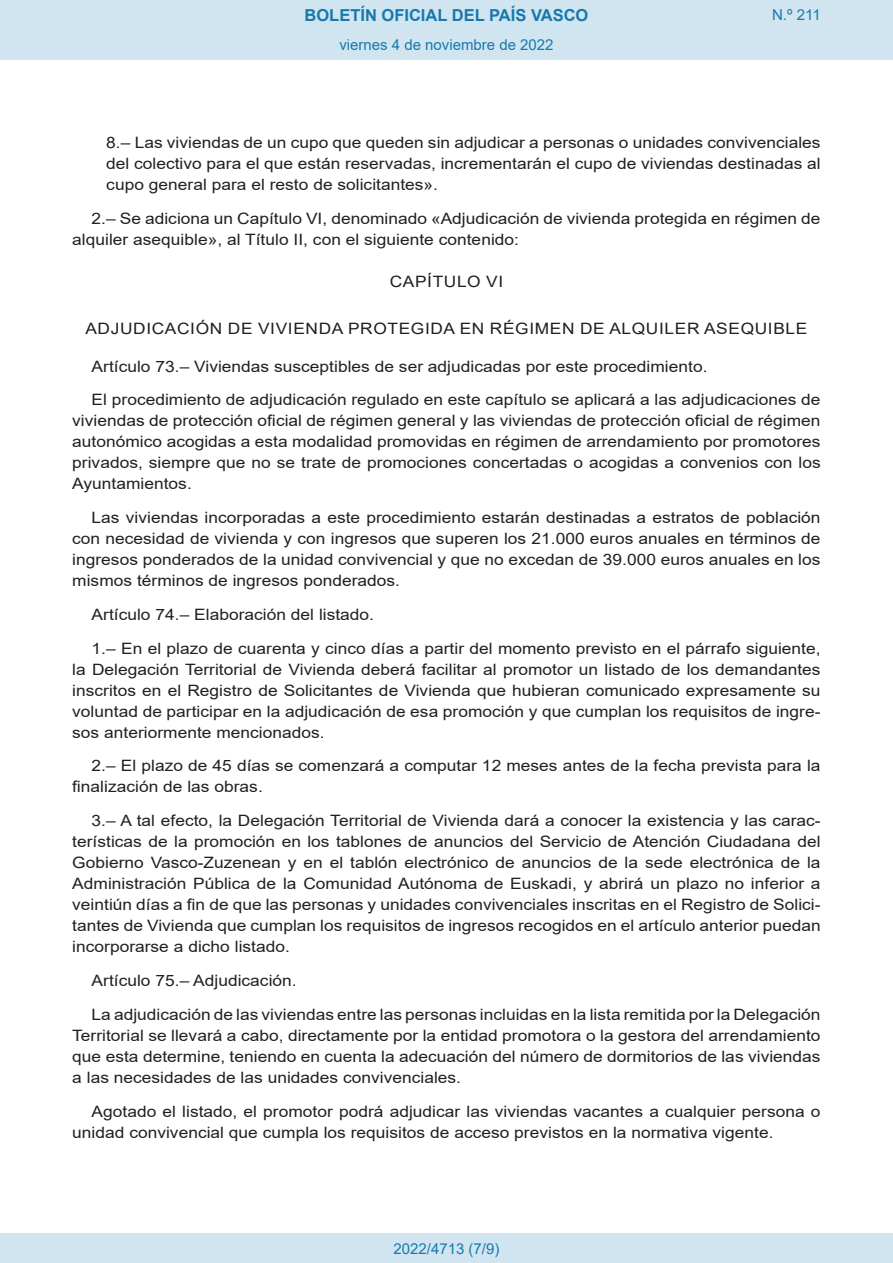
<style>
.page{position:relative;width:893px;height:1263px;background:#fff}
.page>*{position:absolute;margin:0;border:0;box-sizing:border-box;transform-origin:0 0}
.t1{font:700 16.5px "Arial";color:#1879ad}
.BOPVDetalle{font:15.6px/21px "Arial";color:#231f20;text-align:justify;scale:1.11 1}
.BOPVDetalle1{font:15.6px/21px "Arial";color:#231f20;text-align:justify;scale:1.11 1}
.BOPVClave{font:15.6px "Arial";letter-spacing:.035em;color:#231f20;scale:1.11 1}
.Paginacion_Centro{font:15px "Arial";color:#1879ad}
</style>
<div class="page">
<div style="left:0;top:0;width:893px;height:60px;background:#d0e5f0"></div>
<div style="left:0;top:1233px;width:893px;height:30px;background:#d0e5f0"></div>
<p class="t1" style="left:305px;top:3px;width:285px">BOLETÍN OFICIAL DEL PAÍS VASCO</p>
<p class="Paginacion_Centro" style="left:339px;top:35px;width:216px">viernes 4 de noviembre de 2022</p>
<p class="Paginacion_Centro" style="left:772px;top:5px;width:50px">N.º 211</p>
<p class="BOPVDetalle1" style="left:106px;top:132px;width:645px">8.– Las viviendas de un cupo que queden sin adjudicar a personas o unidades convivenciales del colectivo para el que están reservadas, incrementarán el cupo de viviendas destinadas al cupo general para el resto de solicitantes».</p>
<p class="BOPVDetalle" style="left:72px;top:208px;width:676px;text-indent:19px">2.– Se adiciona un Capítulo VI, denominado «Adjudicación de vivienda protegida en régimen de alquiler asequible», al Título II, con el siguiente contenido:</p>
<p class="BOPVClave" style="left:390px;top:271px;width:104px">CAPÍTULO VI</p>
<p class="BOPVClave" style="left:85px;top:317px;width:652px">ADJUDICACIÓN DE VIVIENDA PROTEGIDA EN RÉGIMEN DE ALQUILER ASEQUIBLE</p>
<p class="BOPVDetalle" style="left:92px;top:356px;width:556px">Artículo 73.– Viviendas susceptibles de ser adjudicadas por este procedimiento.</p>
<p class="BOPVDetalle" style="left:72px;top:389px;width:676px;text-indent:19px">El procedimiento de adjudicación regulado en este capítulo se aplicará a las adjudicaciones de viviendas de protección oficial de régimen general y las viviendas de protección oficial de régimen autonómico acogidas a esta modalidad promovidas en régimen de arrendamiento por promotores privados, siempre que no se trate de promociones concertadas o acogidas a convenios con los Ayuntamientos.</p>
<p class="BOPVDetalle" style="left:72px;top:507px;width:676px;text-indent:19px">Las viviendas incorporadas a este procedimiento estarán destinadas a estratos de población con necesidad de vivienda y con ingresos que superen los 21.000 euros anuales en términos de ingresos ponderados de la unidad convivencial y que no excedan de 39.000 euros anuales en los mismos términos de ingresos ponderados.</p>
<p class="BOPVDetalle" style="left:92px;top:604px;width:256px">Artículo 74.– Elaboración del listado.</p>
<p class="BOPVDetalle" style="left:72px;top:638px;width:676px;text-indent:19px">1.– En el plazo de cuarenta y cinco días a partir del momento previsto en el párrafo siguiente, la Delegación Territorial de Vivienda deberá facilitar al promotor un listado de los demandantes inscritos en el Registro de Solicitantes de Vivienda que hubieran comunicado expresamente su voluntad de participar en la adjudicación de esa promoción y que cumplan los requisitos de ingre&shy;sos anteriormente mencionados.</p>
<p class="BOPVDetalle" style="left:72px;top:755px;width:676px;text-indent:19px">2.– El plazo de 45 días se comenzará a computar 12 meses antes de la fecha prevista para la finalización de las obras.</p>
<p class="BOPVDetalle" style="left:72px;top:810px;width:676px;text-indent:19px">3.– A tal efecto, la Delegación Territorial de Vivienda dará a conocer la existencia y las carac&shy;terísticas de la promoción en los tablones de anuncios del Servicio de Atención Ciudadana del Gobierno Vasco-Zuzenean y en el tablón electrónico de anuncios de la sede electrónica de la Administración Pública de la Comunidad Autónoma de Euskadi, y abrirá un plazo no inferior a veintiún días a fin de que las personas y unidades convivenciales inscritas en el Registro de Solici&shy;tantes de Vivienda que cumplan los requisitos de ingresos recogidos en el artículo anterior puedan incorporarse a dicho listado.</p>
<p class="BOPVDetalle" style="left:92px;top:970px;width:186px">Artículo 75.– Adjudicación.</p>
<p class="BOPVDetalle" style="left:72px;top:1004px;width:676px;text-indent:19px">La adjudicación de las viviendas entre las personas incluidas en la lista remitida por la Delegación Territorial se llevará a cabo, directamente por la entidad promotora o la gestora del arrendamiento que esta determine, teniendo en cuenta la adecuación del número de dormitorios de las viviendas a las necesidades de las unidades convivenciales.</p>
<p class="BOPVDetalle" style="left:72px;top:1100px;width:676px;text-indent:19px">Agotado el listado, el promotor podrá adjudicar las viviendas vacantes a cualquier persona o unidad convivencial que cumpla los requisitos de acceso previstos en la normativa vigente.</p>
<p class="Paginacion_Centro" style="left:393px;top:1238px;width:107px">2022/4713 (7/9)</p>
</div>
